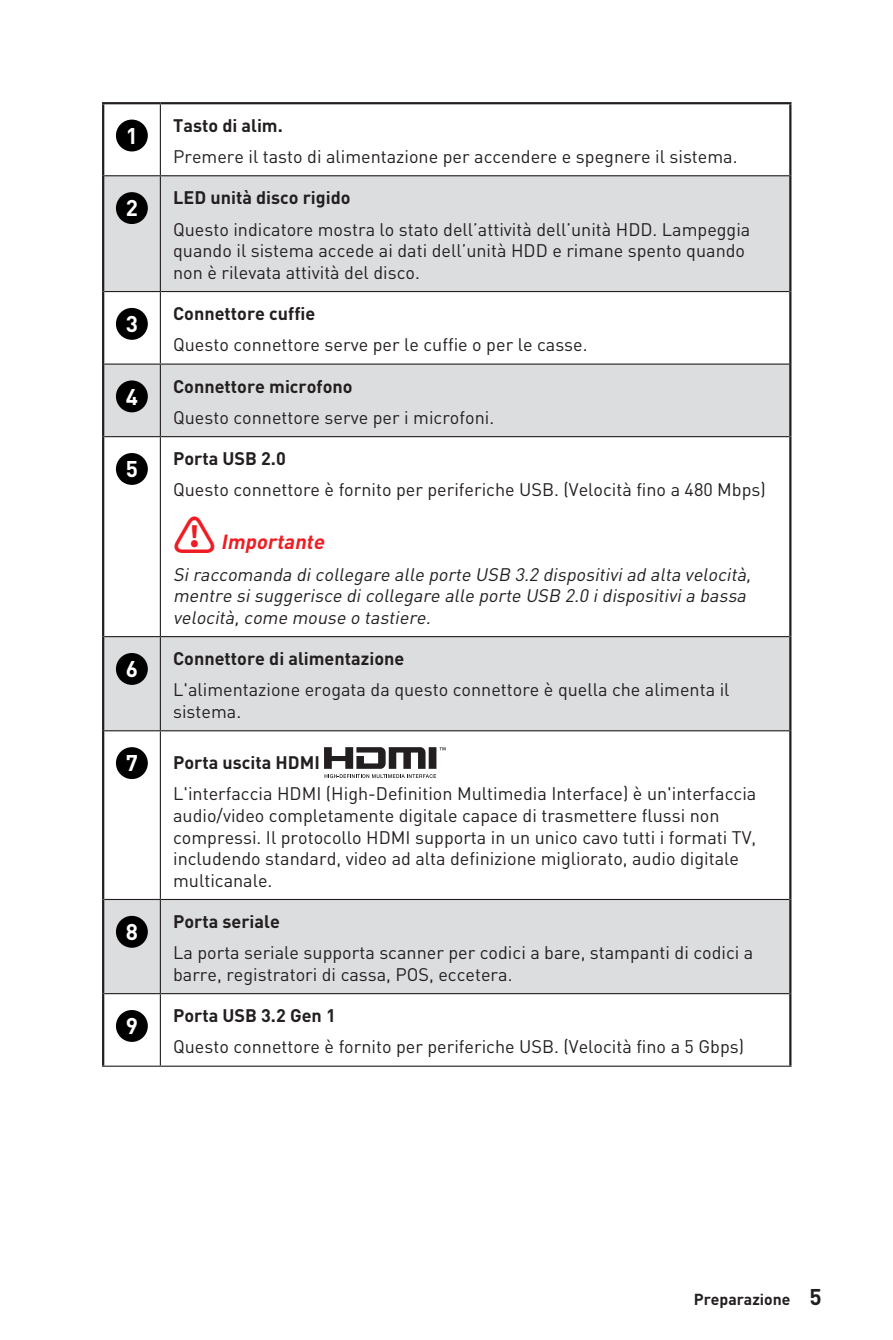
<style>
.page{position:relative;width:893px;height:1340px;background:#fff}
.page>*{position:absolute;margin:0;border:0;box-sizing:border-box;transform-origin:0 0}
.t1{font:700 22.5px "MSI Din Pro Noto CJK";color:#fff}
.t2{font:italic 700 20.25px "MSI Din Pro Noto CJK";color:#ee1d23}
.t3{font:18px/21.6px "MSI Din Pro Noto CJK";color:#231f20}
.t4{font:italic 18px/21.6px "MSI Din Pro Noto CJK";color:#231f20}
.t5{font:700 18px "MSI Din Pro Noto CJK";color:#231f20}
.t6{font:700 15.75px "MSI Din Pro Noto CJK";color:#231f20}
.s1{font-style:normal;font-size:42.75px}
.s2{font-size:22.5px}
</style>
<div class="page">
<svg style="left:104px;top:176px;width:685px;height:817px"></svg>
<hr style="left:102px;top:102px;width:58px;height:2px;background:#231f20">
<hr style="left:102px;top:104px;width:2px;height:72px;background:#231f20">
<hr style="left:160px;top:102px;width:631px;height:2px;background:#231f20">
<hr style="left:789px;top:104px;width:2px;height:72px;background:#231f20">
<hr style="left:102px;top:176px;width:2px;height:115px;background:#231f20">
<hr style="left:789px;top:176px;width:2px;height:115px;background:#231f20">
<hr style="left:102px;top:291px;width:2px;height:73px;background:#231f20">
<hr style="left:789px;top:291px;width:2px;height:73px;background:#231f20">
<hr style="left:102px;top:364px;width:2px;height:72px;background:#231f20">
<hr style="left:789px;top:364px;width:2px;height:72px;background:#231f20">
<hr style="left:102px;top:436px;width:2px;height:200px;background:#231f20">
<hr style="left:789px;top:436px;width:2px;height:200px;background:#231f20">
<hr style="left:102px;top:636px;width:2px;height:94px;background:#231f20">
<hr style="left:789px;top:636px;width:2px;height:94px;background:#231f20">
<hr style="left:102px;top:730px;width:2px;height:169px;background:#231f20">
<hr style="left:789px;top:730px;width:2px;height:169px;background:#231f20">
<hr style="left:102px;top:899px;width:2px;height:94px;background:#231f20">
<hr style="left:789px;top:899px;width:2px;height:94px;background:#231f20">
<hr style="left:102px;top:993px;width:2px;height:72px;background:#231f20">
<hr style="left:789px;top:993px;width:2px;height:72px;background:#231f20">
<hr style="left:160px;top:104px;width:1px;height:71px;background:#231f20">
<hr style="left:104px;top:175px;width:56px;height:1px;background:#231f20">
<hr style="left:160px;top:175px;width:629px;height:1px;background:#231f20">
<hr style="left:160px;top:176px;width:1px;height:115px;background:#231f20">
<hr style="left:104px;top:291px;width:56px;height:1px;background:#231f20">
<hr style="left:160px;top:291px;width:629px;height:1px;background:#231f20">
<hr style="left:160px;top:292px;width:1px;height:71px;background:#231f20">
<hr style="left:104px;top:363px;width:56px;height:1px;background:#231f20">
<hr style="left:160px;top:363px;width:629px;height:1px;background:#231f20">
<hr style="left:160px;top:364px;width:1px;height:72px;background:#231f20">
<hr style="left:104px;top:436px;width:56px;height:1px;background:#231f20">
<hr style="left:160px;top:436px;width:629px;height:1px;background:#231f20">
<hr style="left:160px;top:437px;width:1px;height:199px;background:#231f20">
<hr style="left:104px;top:636px;width:56px;height:1px;background:#231f20">
<hr style="left:160px;top:636px;width:629px;height:1px;background:#231f20">
<hr style="left:160px;top:637px;width:1px;height:93px;background:#231f20">
<hr style="left:104px;top:730px;width:56px;height:1px;background:#231f20">
<hr style="left:160px;top:730px;width:629px;height:1px;background:#231f20">
<hr style="left:160px;top:731px;width:1px;height:168px;background:#231f20">
<hr style="left:104px;top:899px;width:56px;height:1px;background:#231f20">
<hr style="left:160px;top:899px;width:629px;height:1px;background:#231f20">
<hr style="left:160px;top:900px;width:1px;height:93px;background:#231f20">
<hr style="left:104px;top:993px;width:56px;height:1px;background:#231f20">
<hr style="left:160px;top:993px;width:629px;height:1px;background:#231f20">
<hr style="left:160px;top:994px;width:1px;height:71px;background:#231f20">
<hr style="left:102px;top:1065px;width:58px;height:1px;background:#231f20">
<hr style="left:160px;top:1065px;width:631px;height:1px;background:#231f20">
<div style="left:118px;top:121px;width:28px;height:29px;background:#000;border-radius:50%"></div>
<div style="left:116px;top:120px;width:32px;height:31px;border:3px solid #000;border-radius:50%"></div>
<div style="left:118px;top:194px;width:28px;height:28px;background:#000;border-radius:50%"></div>
<div style="left:116px;top:192px;width:32px;height:32px;border:3px solid #000;border-radius:50%"></div>
<div style="left:118px;top:309px;width:28px;height:29px;background:#000;border-radius:50%"></div>
<div style="left:116px;top:308px;width:32px;height:32px;border:3px solid #000;border-radius:50%"></div>
<div style="left:118px;top:382px;width:28px;height:29px;background:#000;border-radius:50%"></div>
<div style="left:116px;top:380px;width:32px;height:32px;border:3px solid #000;border-radius:50%"></div>
<div style="left:118px;top:454px;width:28px;height:29px;background:#000;border-radius:50%"></div>
<div style="left:116px;top:453px;width:32px;height:32px;border:3px solid #000;border-radius:50%"></div>
<div style="left:118px;top:654px;width:28px;height:29px;background:#000;border-radius:50%"></div>
<div style="left:116px;top:653px;width:32px;height:32px;border:3px solid #000;border-radius:50%"></div>
<div style="left:118px;top:748px;width:28px;height:29px;background:#000;border-radius:50%"></div>
<div style="left:116px;top:747px;width:32px;height:32px;border:3px solid #000;border-radius:50%"></div>
<svg style="left:324px;top:747px;width:121px;height:21px"></svg>
<svg style="left:325px;top:774px;width:111px;height:4px"></svg>
<div style="left:118px;top:917px;width:28px;height:29px;background:#000;border-radius:50%"></div>
<div style="left:116px;top:915px;width:32px;height:32px;border:3px solid #000;border-radius:50%"></div>
<div style="left:118px;top:1011px;width:28px;height:29px;background:#000;border-radius:50%"></div>
<div style="left:116px;top:1010px;width:32px;height:31px;border:3px solid #000;border-radius:50%"></div>
<p class="t1" style="left:126px;top:123px;width:14px">1</p>
<p class="t1" style="left:126px;top:195px;width:14px">2</p>
<p class="t1" style="left:126px;top:311px;width:14px">3</p>
<p class="t1" style="left:126px;top:383px;width:14px">4</p>
<p class="t1" style="left:126px;top:456px;width:14px">5</p>
<p class="t1" style="left:126px;top:656px;width:14px">6</p>
<p class="t5" style="left:173px;top:115px;width:111px">Tasto di alim.</p>
<p class="t3" style="left:173px;top:146px;width:566px">Premere il tasto di alimentazione per accendere e spegnere il sistema.</p>
<p class="t5" style="left:173px;top:188px;width:179px">LED unità disco rigido</p>
<p class="t3" style="left:173px;top:218px;width:579px">Questo indicatore mostra lo stato dell’attività dell’unità HDD. Lampeggia quando il sistema accede ai dati dell’unità HDD e rimane spento quando non è rilevata attività del disco.</p>
<p class="t5" style="left:173px;top:303px;width:144px">Connettore cuffie</p>
<p class="t3" style="left:173px;top:334px;width:416px">Questo connettore serve per le cuffie o per le casse.</p>
<p class="t5" style="left:173px;top:376px;width:181px">Connettore microfono</p>
<p class="t3" style="left:173px;top:407px;width:323px">Questo connettore serve per i microfoni.</p>
<p class="t5" style="left:173px;top:448px;width:114px">Porta USB 2.0</p>
<p class="t3" style="left:173px;top:479px;width:594px">Questo connettore è fornito per periferiche USB. (Velocità fino a 480 Mbps)</p>
<p class="t2" style="left:173px;top:530px;width:163px"><span class="s1">⚠</span> Importante</p>
<p class="t4" style="left:173px;top:563px;width:588px">SiraccomandadicollegarealleporteUSB3.2dispositiviadaltavelocità, mentresisuggeriscedicollegarealleporteUSB2.0idispositiviabassa velocità,comemouseotastiere.</p>
<p class="t5" style="left:173px;top:648px;width:233px">Connettore di alimentazione</p>
<p class="t3" style="left:173px;top:679px;width:558px">L'alimentazione erogata da questo connettore è quella che alimenta il sistema.</p>
<p class="t1" style="left:126px;top:750px;width:14px">7</p>
<p class="t5" style="left:173px;top:752px;width:148px">Porta uscita HDMI</p>
<p class="t3" style="left:173px;top:783px;width:585px">L'interfaccia HDMI (High-Definition Multimedia Interface) è un'interfaccia audio/video completamente digitale capace di trasmettere flussi non compressi. Il protocollo HDMI supporta in un unico cavo tutti i formati TV, includendo standard, video ad alta definizione migliorato, audio digitale multicanale.</p>
<p class="t1" style="left:126px;top:919px;width:14px">8</p>
<p class="t5" style="left:173px;top:911px;width:108px">Porta seriale</p>
<p class="t3" style="left:173px;top:942px;width:582px">La porta seriale supporta scanner per codici a bare, stampanti di codici a barre, registratori di cassa, POS, eccetera.</p>
<p class="t1" style="left:126px;top:1013px;width:14px">9</p>
<p class="t5" style="left:173px;top:1005px;width:164px">Porta USB 3.2 Gen 1</p>
<p class="t3" style="left:173px;top:1036px;width:572px">Questo connettore è fornito per periferiche USB. (Velocità fino a 5 Gbps)</p>
<p class="t6" style="left:694px;top:1289px;width:129px">Preparazione <span class="s2">5</span></p>
</div>
